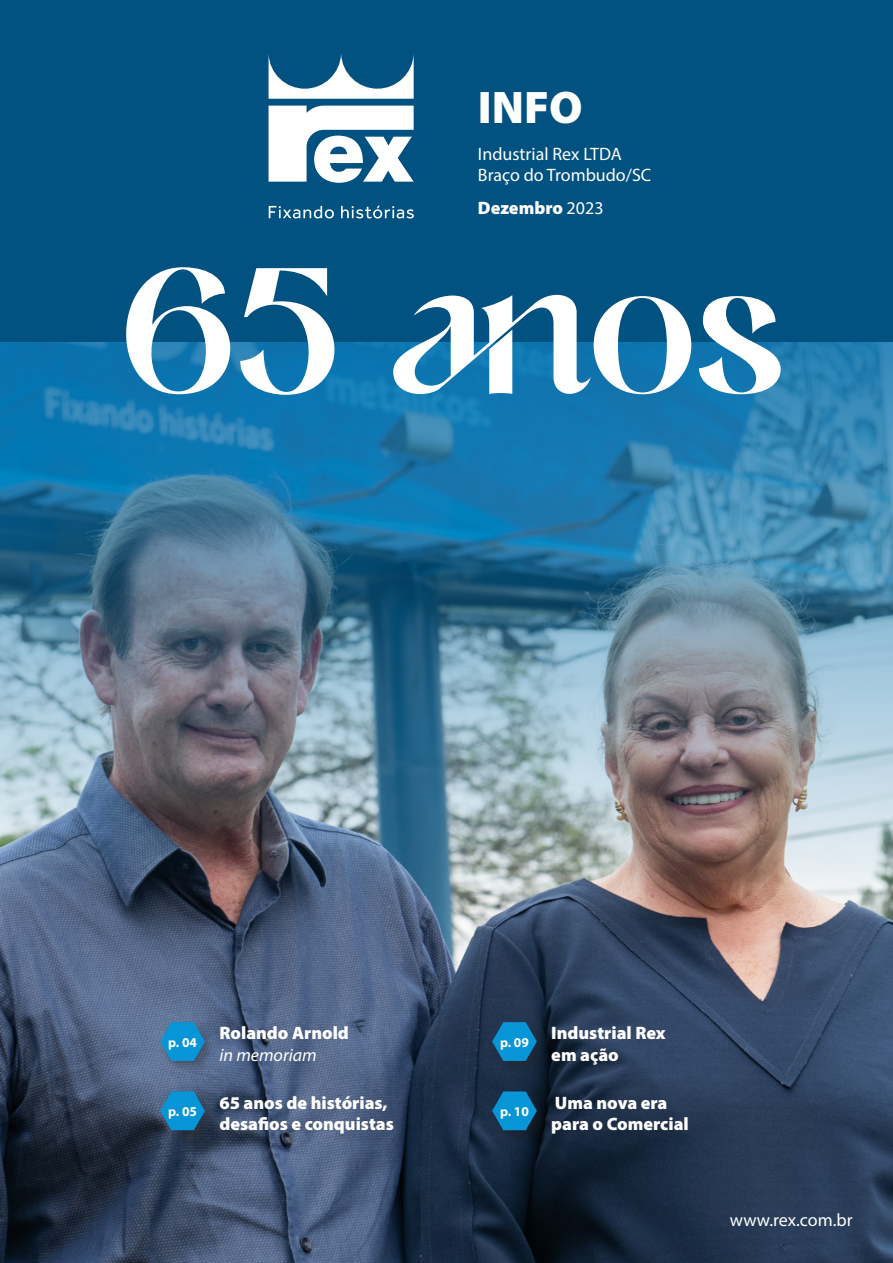
<style>
.page{position:relative;width:893px;height:1263px;background:#fff}
.page>*{position:absolute;margin:0;border:0;box-sizing:border-box;transform-origin:0 0}
.t1{font:179.1px "Alifira";color:#fff}
.t2{font:900 45.9px "Myriad Pro";color:#fff}
.t3{font:900 18px "Myriad Pro";color:#fff}
.t4{font:18px "Myriad Pro";color:#fff}
.t5{font:italic 18px "Myriad Pro";color:#fff}
.t6{font:700 13.5px "Myriad Pro";color:#fff}
.s1{font-weight:400}
</style>
<div class="page">
<div style="left:0;top:0;width:893px;height:342px;background:#015181"></div>
<img style="left:0;top:342px;width:893px;height:921px">
<div style="left:158px;top:1020px;width:59px;height:55px;background:#231f20;opacity:.36"></div>
<svg style="left:160px;top:1022px;width:45px;height:39px;background:#1b8ac2"></svg>
<div style="left:158px;top:1089px;width:59px;height:55px;background:#231f20;opacity:.36"></div>
<svg style="left:160px;top:1091px;width:45px;height:39px;background:#1582b8"></svg>
<div style="left:489px;top:1020px;width:60px;height:55px;background:#231f20;opacity:.36"></div>
<svg style="left:492px;top:1022px;width:45px;height:39px;background:#0c7ab0"></svg>
<div style="left:489px;top:1089px;width:60px;height:55px;background:#231f20;opacity:.36"></div>
<svg style="left:492px;top:1091px;width:45px;height:39px;background:#0a77ac"></svg>
<svg style="left:269px;top:54px;width:145px;height:45px"></svg>
<svg style="left:269px;top:106px;width:145px;height:77px"></svg>
<svg style="left:269px;top:206px;width:65px;height:12px"></svg>
<svg style="left:341px;top:206px;width:73px;height:12px"></svg>
<p class="t2" style="left:478px;top:77px;width:106px">INFO</p>
<p class="t4" style="left:478px;top:143px;width:146px">Industrial Rex LTDA</p>
<p class="t4" style="left:478px;top:164px;width:175px">Braço do Trombudo/SC</p>
<p class="t3" style="left:478px;top:196px;width:127px">Dezembro <span class="s1">2023</span></p>
<p class="t1" style="left:119px;top:231px;width:667px">65 anos</p>
<p class="t6" style="left:168px;top:1033px;width:30px">p. 04</p>
<p class="t6" style="left:168px;top:1102px;width:30px">p. 05</p>
<p class="t3" style="left:219px;top:1021px;width:131px">Rolando Arnold</p>
<p class="t5" style="left:219px;top:1044px;width:99px">in memoriam</p>
<p class="t3" style="left:219px;top:1090px;width:170px">65 anos de histórias,</p>
<p class="t3" style="left:219px;top:1112px;width:176px">desafios e conquistas</p>
<p class="t6" style="left:500px;top:1033px;width:30px">p. 09</p>
<p class="t6" style="left:500px;top:1102px;width:30px">p. 10</p>
<p class="t3" style="left:551px;top:1021px;width:116px">Industrial Rex</p>
<p class="t3" style="left:551px;top:1043px;width:69px">em ação</p>
<p class="t3" style="left:555px;top:1090px;width:114px">Uma nova era</p>
<p class="t3" style="left:551px;top:1112px;width:139px">para o Comercial</p>
<p class="t4" style="left:730px;top:1208px;width:124px">www.rex.com.br</p>
</div>
